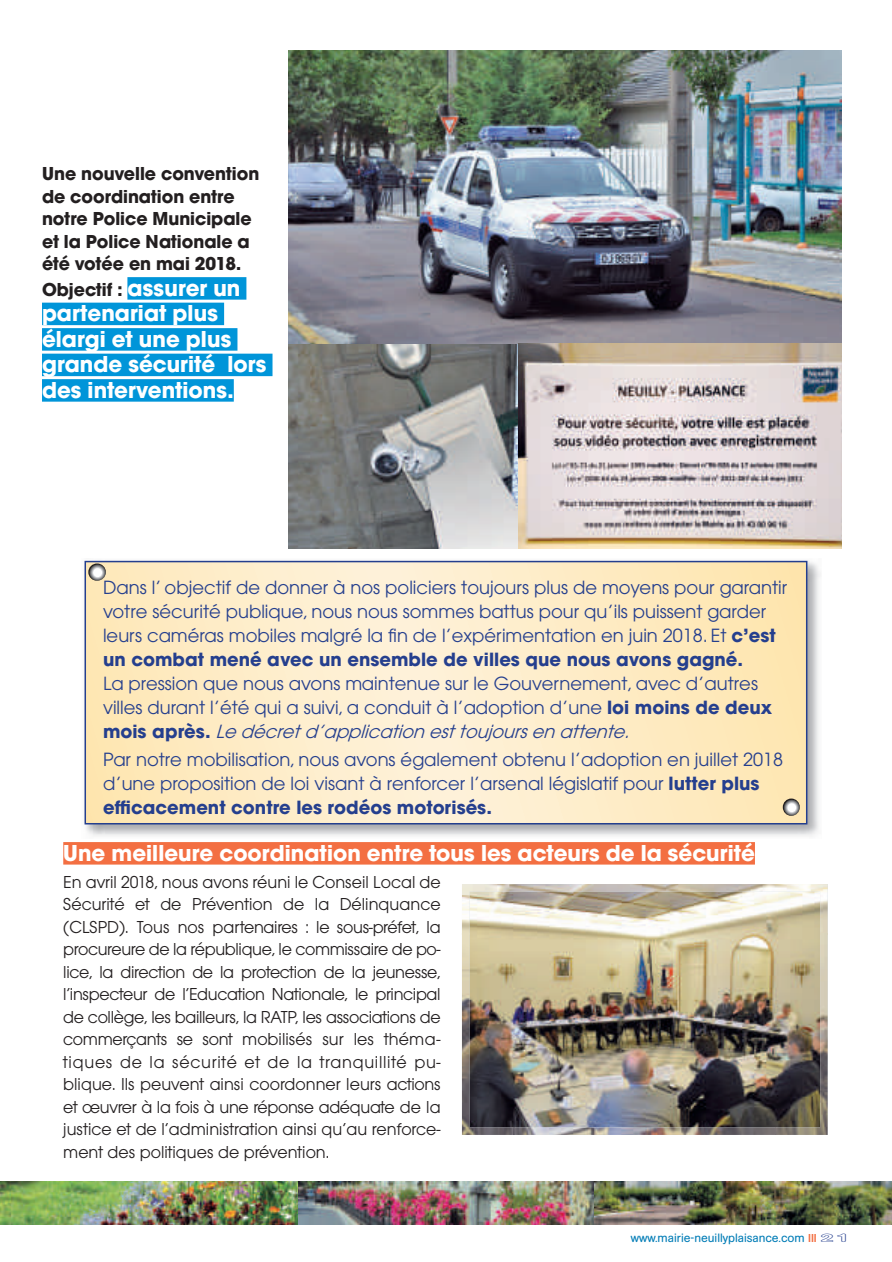
<style>
.page{position:relative;width:892px;height:1262px;background:#fff}
.page>*{position:absolute;margin:0;border:0;box-sizing:border-box;transform-origin:0 0}
.t1{font:700 24px/25.5px "Avant Garde Gothic Itc T";letter-spacing:.005em;color:#fff}
.t2{font:700 19.5px/22.5px "Avant Garde Gothic Itc T";color:#231f20}
.t3{font:18px/24px "Avant Garde";color:#253f8e}
.t4{font:18px/22.5px "Avant Garde Gothic Itc T";color:#231f20;text-align:justify}
.t5{font:12px "AG Book Rounded";color:#007cb6}
.s1{font-size:24px;color:#fff}
.s2{font-weight:700}
.s3{font-style:italic}
.s4{font-family:"Avant Garde Gothic Itc T";font-weight:600;color:#f36f42}
.s5{font-family:"AG Book Rounded Bold Outline";color:#253f8e}
</style>
<div class="page">
<img style="left:0;top:1182px;width:892px;height:42px">
<div style="left:63px;top:842px;width:692px;height:22px;background:#f36f42"></div>
<div style="left:127px;top:277px;width:119px;height:23px;background:#0095d9"></div>
<div style="left:42px;top:303px;width:182px;height:22px;background:#0095d9"></div>
<div style="left:42px;top:328px;width:195px;height:23px;background:#0095d9"></div>
<div style="left:42px;top:354px;width:230px;height:22px;background:#0095d9"></div>
<div style="left:42px;top:379px;width:192px;height:23px;background:#0095d9"></div>
<img style="left:514px;top:934px;width:261px;height:193px">
<img style="left:462px;top:884px;width:366px;height:50px">
<img style="left:462px;top:934px;width:52px;height:201px">
<img style="left:775px;top:934px;width:53px;height:201px">
<img style="left:514px;top:1127px;width:262px;height:8px">
<img style="left:289px;top:344px;width:229px;height:204px">
<img style="left:289px;top:51px;width:552px;height:293px">
<img style="left:518px;top:344px;width:323px;height:204px">
<img style="left:84px;top:560px;width:737px;height:276px">
<svg style="left:88px;top:564px;width:716px;height:257px;background:#feecc6"></svg>
<div style="left:85px;top:561px;width:722px;height:263px;border:2px solid #253f8e"></div>
<div style="left:91px;top:567px;width:12px;height:11px;background:#fff;border-radius:50%"></div>
<div style="left:88px;top:563px;width:18px;height:18px;border:6px solid #fff;border-radius:50%"></div>
<div style="left:786px;top:802px;width:11px;height:11px;background:#fff;border-radius:50%"></div>
<div style="left:783px;top:798px;width:17px;height:18px;border:6px solid #fff;border-radius:50%"></div>
<p class="t2" style="left:42px;top:164px;width:219px">Une nouvelle convention de coordination entre notre Police Municipale et la Police Nationale a été votée en mai 2018.</p>
<p class="t2" style="left:42px;top:280px;width:200px">Objectif : <span class="s1">assurer un</span></p>
<h1 class="t1" style="left:42px;top:303px;width:226px">partenariat plus élargi et une plus grande sécurité lors des interventions.</h1>
<p class="t3" style="left:103px;top:577px;width:686px">Dans l’ objectif de donner à nos policiers toujours plus de moyens pour garantir votre sécurité publique, nous nous sommes battus pour qu’ils puissent garder leurs caméras mobiles malgré la fin de l’expérimentation en juin 2018. Et <span class="s2">c’est un combat mené avec un ensemble de villes que nous avons gagné.</span></p>
<p class="t3" style="left:103px;top:673px;width:671px">La pression que nous avons maintenue sur le Gouvernement, avec d’autres villes durant l’été qui a suivi, a conduit à l’adoption d’une <span class="s2">loi moins de deux m o i s a p r è s .</span> <span class="s3">Le décretd’application esttoujoursen attente.</span></p>
<p class="t3" style="left:103px;top:749px;width:681px">Par notre mobilisation, nous avons également obtenu l’adoption en juillet 2018 d’une proposition de loi visant à renforcer l’arsenal législatif pour <span class="s2">lutter plus efficacement contre les rodéos motorisés.</span></p>
<h1 class="t1" style="left:63px;top:842px;width:693px">Une meilleure coordination entre tous les acteurs de la sécurité</h1>
<p class="t4" style="left:63px;top:872px;width:379px">En avril 2018, nous avons réuni le Conseil Local de Sécurité et de Prévention de la Délinquance (CLSPD). Tous nos partenaires : le sous-préfet, la procureure de la république, le commissaire de po&shy;lice, la direction de la protection de la jeunesse, l’inspecteur de l’Education Nationale, le principal de collège, les bailleurs, la RATP, les associations de commerçants se sont mobilisés sur les théma&shy;tiques de la sécurité et de la tranquillité pu&shy;blique. Ils peuvent ainsi coordonner leurs actions et œuvrer à la fois à une réponse adéquate de la justice et de l’administration ainsi qu’au renforce&shy;ment des politiques de prévention.</p>
<p class="t5" style="left:631px;top:1234px;width:221px">www.mairie-neuillyplaisance.com <span class="s4">III</span> <span class="s5">21</span></p>
</div>
